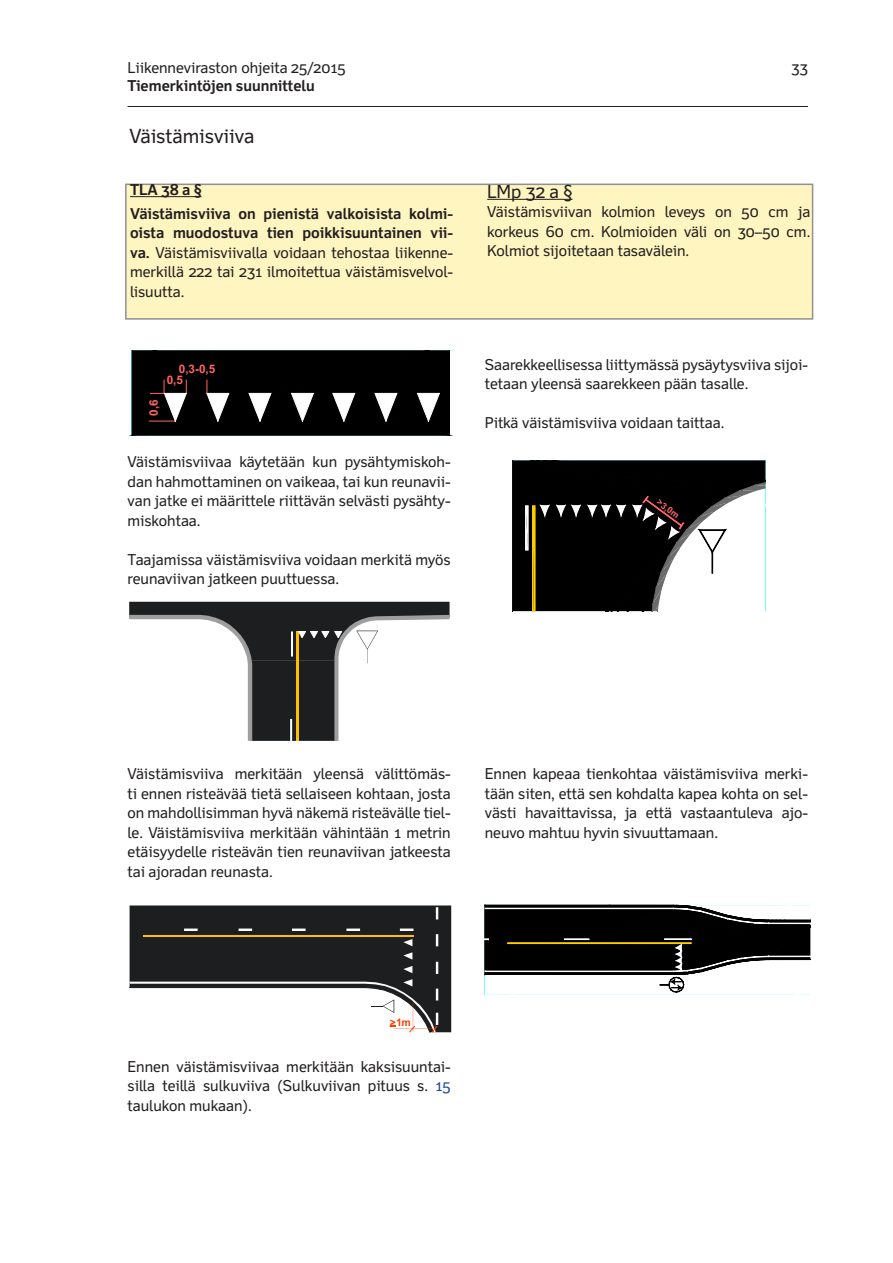
<style>
.page{position:relative;width:893px;height:1263px;background:#fff}
.page>*{position:absolute;margin:0;border:0;box-sizing:border-box;transform-origin:0 0}
.Väliotsikko{font:19.5px "Felbridge Pro Regular 2";color:#231f20}
.Leipäteksti{font:18px "Felbridge Pro Regular 2";color:#231f20}
.Leipäteksti-2{font:15px/19.5px "Felbridge Pro Regular 2";color:#231f20;text-align:justify}
.t1{font:15px "Felbridge Pro Bold 11";color:#231f20}
.Leipäteksti_bold{font:15px "Felbridge Pro Bold 24";color:#231f20}
.t2{font:11.85px/11.7px "Arial Bold MT2";color:#f66}
.t3{font:11.7px "Arial Bold MT2";color:#f66}
.t4{font:10.5px "Arial Bold MT2";color:#ff3f00}
.t5{font:8.85px "Arial Bold MT2";color:#f66}
.s1{font-family:"Felbridge Pro Bold 24"}
.s2{color:#214997}
</style>
<div class="page">
<hr style="left:128px;top:106px;width:680px;height:1px;background:#231f20">
<div style="left:126px;top:184px;width:687px;height:135px;background:#fff5c0"></div>
<hr style="left:130px;top:196px;width:72px;height:1px;background:#231f20">
<hr style="left:487px;top:199px;width:85px;height:1px;background:#231f20">
<svg style="left:132px;top:350px;width:321px;height:86px;background:#1a1a1a"></svg>
<svg style="left:512px;top:460px;width:253px;height:151px"></svg>
<svg style="left:484px;top:905px;width:326px;height:90px"></svg>
<svg style="left:129px;top:602px;width:321px;height:139px"></svg>
<svg style="left:129px;top:905px;width:322px;height:128px"></svg>
<p class="Leipäteksti-2" style="left:128px;top:58px;width:220px">Liikenneviraston ohjeita 25/2015</p>
<p class="Leipäteksti-2" style="left:791px;top:58px;width:18px">33</p>
<p class="t1" style="left:128px;top:77px;width:189px">Tiemerkintöjen suunnittelu</p>
<p class="Väliotsikko" style="left:129px;top:124px;width:127px">Väistämisviiva</p>
<p class="Leipäteksti_bold" style="left:130px;top:181px;width:73px">TLA 38 a §</p>
<p class="Leipäteksti-2" style="left:130px;top:204px;width:325px"><span class="s1">Väistämisviiva on pienistä valkoisista kolmi&shy;oista muodostuva tien poikkisuuntainen vii&shy;va.</span> Väistämisviivalla voidaan tehostaa liikenne&shy;merkillä 222 tai 231 ilmoitettua väistämisvelvol&shy;lisuutta.</p>
<p class="t2" style="left:167px;top:363px;width:50px;text-indent:12px">0,3-0,5<br>0,5</p>
<p class="t3" style="left:146px;top:416px;width:18px;rotate:-90deg">0,6</p>
<p class="Leipäteksti-2" style="left:128px;top:452px;width:325px">Väistämisviivaa käytetään kun pysähtymiskoh&shy;dan hahmottaminen on vaikeaa, tai kun reunavii&shy;van jatke ei määrittele riittävän selvästi pysähty&shy;miskohtaa.</p>
<p class="Leipäteksti-2" style="left:128px;top:549px;width:325px">Taajamissa väistämisviiva voidaan merkitä myös reunaviivan jatkeen puuttuessa.</p>
<p class="Leipäteksti" style="left:487px;top:180px;width:87px">LMp 32 a §</p>
<p class="Leipäteksti-2" style="left:487px;top:202px;width:325px">Väistämisviivan kolmion leveys on 50 cm ja korkeus 60 cm. Kolmioiden väli on 30–50 cm.<br>Kolmiot sijoitetaan tasavälein.</p>
<p class="Leipäteksti-2" style="left:485px;top:354px;width:325px">Saarekkeellisessa liittymässä pysäytysviiva sijoi&shy;tetaan yleensä saarekkeen pään tasalle.</p>
<p class="Leipäteksti-2" style="left:485px;top:413px;width:241px">Pitkä väistämisviiva voidaan taittaa.</p>
<p class="t5" style="left:661px;top:496px;width:27px;rotate:37deg">&gt;3,0m</p>
<p class="Leipäteksti-2" style="left:128px;top:764px;width:325px">Väistämisviiva merkitään yleensä välittömäs&shy;ti ennen risteävää tietä sellaiseen kohtaan, josta on mahdollisimman hyvä näkemä risteävälle tiel&shy;le. Väistämisviiva merkitään vähintään 1 metrin etäisyydelle risteävän tien reunaviivan jatkeesta tai ajoradan reunasta.</p>
<p class="Leipäteksti-2" style="left:485px;top:764px;width:325px">Ennen kapeaa tienkohtaa väistämisviiva merki&shy;tään siten, että sen kohdalta kapea kohta on sel&shy;västi havaittavissa, ja että vastaantuleva ajo&shy;neuvo mahtuu hyvin sivuuttamaan.</p>
<p class="t4" style="left:390px;top:1015px;width:23px">&gt;1m</p>
<p class="Leipäteksti-2" style="left:128px;top:1056px;width:325px">Ennen väistämisviivaa merkitään kaksisuuntai&shy;silla teillä sulkuviiva (Sulkuviivan pituus s. <span class="s2">15 </span>taulukon mukaan).</p>
</div>
